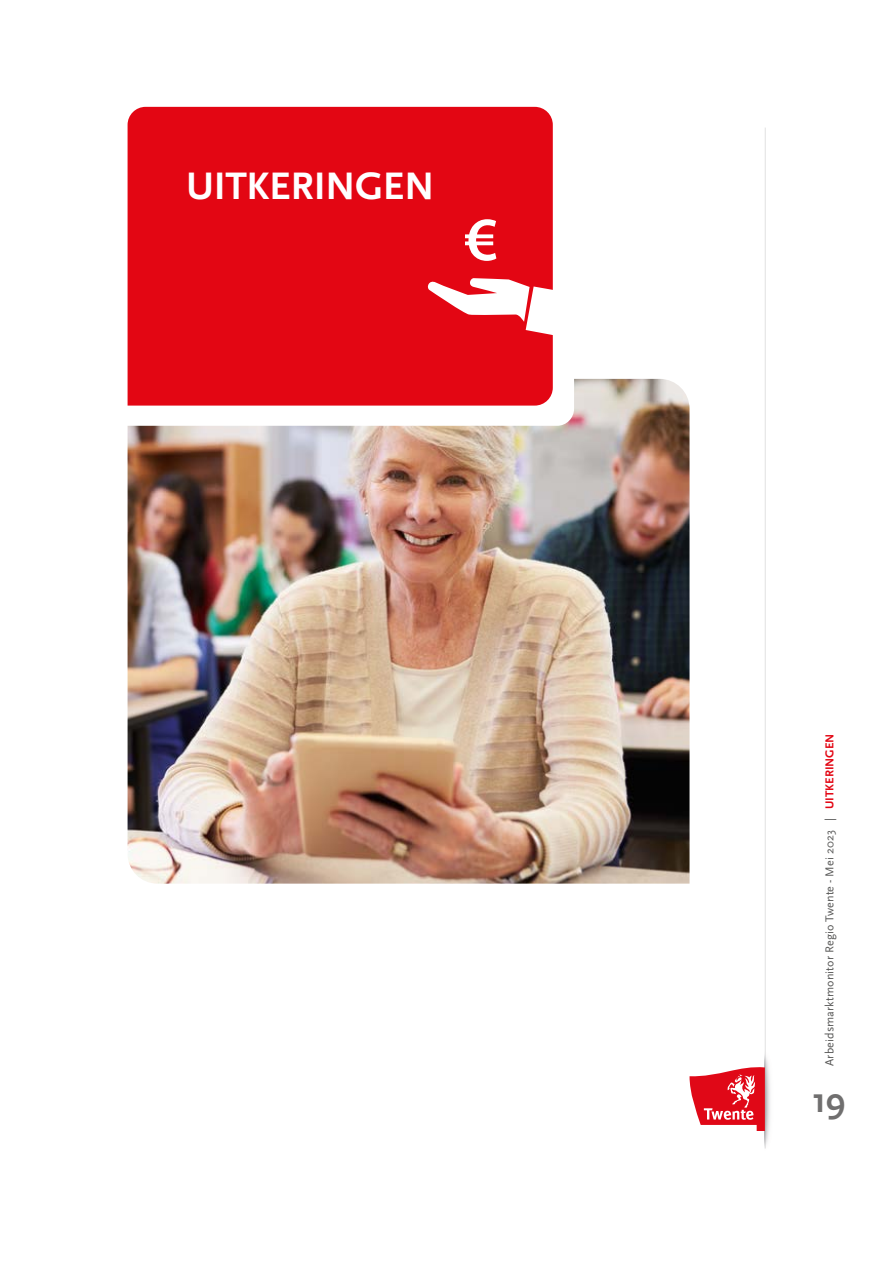
<style>
.page{position:relative;width:893px;height:1263px;background:#fff}
.page>*{position:absolute;margin:0;border:0;box-sizing:border-box;transform-origin:0 0}
.t1{font:600 62.1px "Myriad Pro";color:#fff}
.t2{font:700 40.05px "Scala Sans";letter-spacing:-.01em;color:#fff}
.t3{font:700 36px "Scala Sans";color:#706f6f}
.t4{font:12px "Scala Sans";letter-spacing:.01em;color:#575756}
.s1{font-weight:700;color:#e30613}
</style>
<div class="page">
<img style="left:765px;top:1058px;width:5px;height:91px">
<svg style="left:689px;top:1065px;width:76px;height:66px"></svg>
<hr style="left:765px;top:128px;width:1px;height:1020px;background:#b3b2b2">
<img style="left:128px;top:379px;width:561px;height:505px">
<svg style="left:127px;top:106px;width:447px;height:320px"></svg>
<div style="left:128px;top:107px;width:425px;height:299px;background:#e30613"></div>
<svg style="left:426px;top:278px;width:132px;height:58px"></svg>
<h2 class="t2" style="left:186px;top:165px;width:250px">UITKERINGEN</h2>
<h1 class="t1" style="left:465px;top:200px;width:35px">€</h1>
<p class="t4" style="left:823px;top:1066px;width:334px;rotate:-90deg">Arbeidsmarktmonitor Regio Twente - Mei 2023 | <span class="s1">UITKERINGEN</span></p>
<h3 class="t3" style="left:813px;top:1080px;width:34px">19</h3>
</div>
